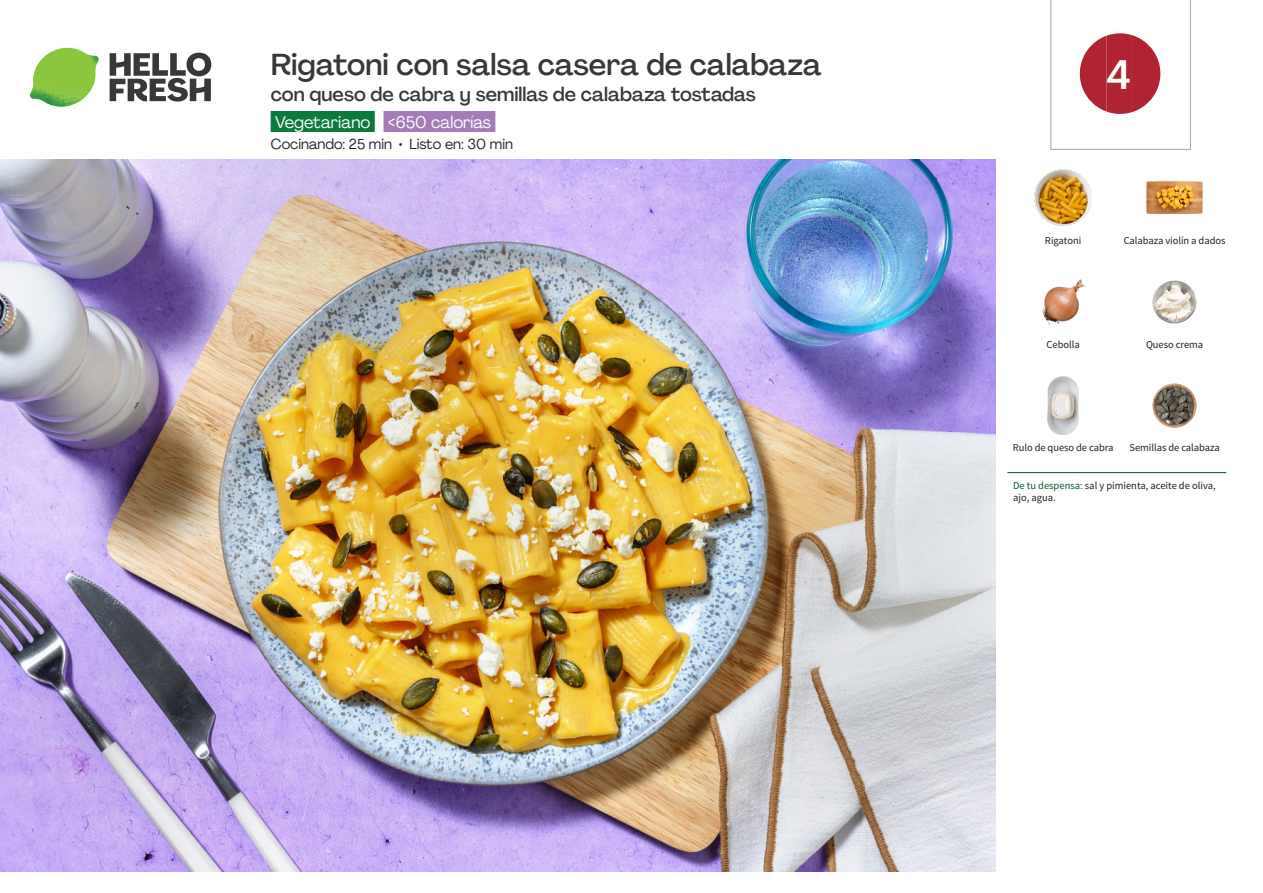
<style>
.page{position:relative;width:1263px;height:893px;background:#fff}
.page>*{position:absolute;margin:0;border:0;box-sizing:border-box;transform-origin:0 0}
._24_Recipe_Nr_Bag{font:500 40.5px "Agrandir";color:#fff}
._15_Titel_UK{font:500 30px "Agrandir";color:#383839}
._15_Titel_UK-2{font:500 19.5px "Agrandir";color:#383839}
._02_Box_Type{font:16.5px "Agrandir";color:#fff}
._02_Box_Type-2{font:14.25px "Agrandir";color:#231f20}
._18_FRONT_ingredients_UK{font:10.5px/12px "Source Sans Pro";letter-spacing:-.005em;color:#231f20}
.s1{color:#0e572c}
</style>
<div class="page">
<svg style="left:110px;top:53px;width:101px;height:49px"></svg>
<img style="left:30px;top:48px;width:69px;height:59px">
<img style="left:0;top:159px;width:995px;height:713px">
<div style="left:271px;top:111px;width:104px;height:21px;background:#0d7a3d"></div>
<div style="left:383px;top:111px;width:112px;height:21px;background:#a47db7"></div>
<img style="left:1034px;top:169px;width:58px;height:57px">
<img style="left:1146px;top:181px;width:57px;height:34px">
<img style="left:1152px;top:280px;width:45px;height:44px">
<img style="left:1042px;top:279px;width:43px;height:46px">
<img style="left:1152px;top:383px;width:45px;height:45px">
<img style="left:1047px;top:377px;width:32px;height:57px">
<hr style="left:1007px;top:472px;width:219px;height:1px;background:#0e572c">
<svg style="left:1050px;top:0;width:141px;height:150px"></svg>
<p class="_15_Titel_UK" style="left:271px;top:46px;width:552px">Rigatoni con salsa casera de calabaza</p>
<p class="_15_Titel_UK-2" style="left:271px;top:82px;width:487px">con queso de cabra y semillas de calabaza tostadas</p>
<p class="_02_Box_Type" style="left:275px;top:112px;width:217px">Vegetariano &lt;650 calorías</p>
<p class="_02_Box_Type-2" style="left:271px;top:135px;width:244px">Cocinando: 25 min • Listo en: 30 min</p>
<p class="_24_Recipe_Nr_Bag" style="left:1106px;top:50px;width:26px">4</p>
<p class="_18_FRONT_ingredients_UK" style="left:1045px;top:235px;width:38px">Rigatoni</p>
<p class="_18_FRONT_ingredients_UK" style="left:1124px;top:235px;width:103px">Calabaza violín a dados</p>
<p class="_18_FRONT_ingredients_UK" style="left:1046px;top:339px;width:35px">Cebolla</p>
<p class="_18_FRONT_ingredients_UK" style="left:1146px;top:339px;width:59px">Queso crema</p>
<p class="_18_FRONT_ingredients_UK" style="left:1013px;top:441px;width:102px">Rulo de queso de cabra</p>
<p class="_18_FRONT_ingredients_UK" style="left:1129px;top:441px;width:92px">Semillas de calabaza</p>
<p class="_18_FRONT_ingredients_UK" style="left:1013px;top:480px;width:204px"><span class="s1">De tu despensa:</span> sal y pimienta, aceite de oliva, ajo, agua.</p>
</div>
